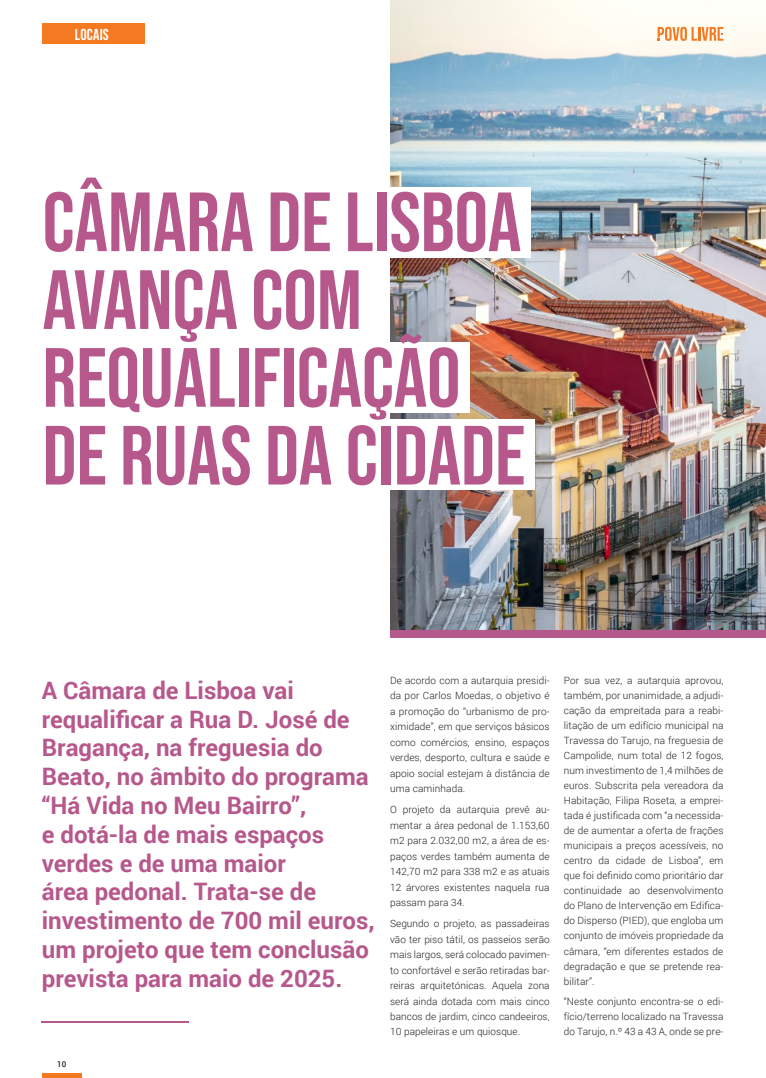
<style>
.page{position:relative;width:766px;height:1078px;background:#fff}
.page>*{position:absolute;margin:0;border:0;box-sizing:border-box;transform-origin:0 0}
.t1{font:700 83.7px/77.7px "Bebas Neue Pro";color:#b6588c}
.t2{font:700 24px/28.8px "Roboto";color:#b6588c}
.t3{font:700 15.8px "Bebas Neue Pro";letter-spacing:.01em;color:#fff}
.t4{font:300 10px/15px "Roboto";letter-spacing:.01em;color:#231f20;text-align:justify}
.t5{font:500 8px "Roboto";color:#231f20}
</style>
<div class="page">
<hr style="left:42px;top:1073px;width:39px;height:4px;background:#f47921">
<img style="left:390px;top:0;width:375px;height:630px">
<div style="left:390px;top:630px;width:375px;height:8px;background:#b6588c"></div>
<hr style="left:42px;top:1021px;width:147px;height:1px;background:#b6588c">
<div style="left:310px;top:187px;width:221px;height:70px;background:#fff"></div>
<div style="left:144px;top:342px;width:325px;height:70px;background:#fff"></div>
<div style="left:208px;top:419px;width:326px;height:71px;background:#fff"></div>
<svg style="left:657px;top:27px;width:66px;height:14px"></svg>
<div style="left:43px;top:24px;width:102px;height:20px;background:#f47921"></div>
<p class="t3" style="left:75px;top:25px;width:35px">LOCAIS</p>
<p class="t1" style="left:43px;top:182px;width:484px">CÂMARA DE LISBOA<br>AVANÇA COM<br>REQUALIFICAÇÃO<br>DE RUAS DA CIDADE</p>
<p class="t2" style="left:42px;top:674px;width:334px">A Câmara de Lisboa vai requalificar a Rua D. José de<br>Bragança, na freguesia do<br>Beato, no âmbito do programa “Há Vida no Meu Bairro”,<br>e dotá-la de mais espaços verdes e de uma maior<br>área pedonal. Trata-se de investimento de 700 mil euros, um projeto que tem conclusão prevista para maio de 2025.</p>
<p class="t5" style="left:57px;top:1058px;width:11px">10</p>
<p class="t4" style="left:390px;top:672px;width:161px;line-height:15.4px">De acordo com a autarquia presidi&shy;da por Carlos Moedas, o objetivo é a promoção do “urbanismo de pro&shy;ximidade”, em que serviços básicos como comércios, ensino, espaços verdes, desporto, cultura e saúde e apoio social estejam à distância de uma caminhada.</p>
<p class="t4" style="left:390px;top:801px;width:161px;line-height:15.4px">O projeto da autarquia prevê au&shy;mentar a área pedonal de 1.153,60 m2 para 2.032,00 m2, a área de es&shy;paços verdes também aumenta de 142,70 m2 para 338 m2 e as atuais 12 árvores existentes naquela rua passam para 34.</p>
<p class="t4" style="left:390px;top:915px;width:161px;line-height:15.4px">Segundo o projeto, as passadeiras vão ter piso tátil, os passeios serão mais largos, será colocado pavimen&shy;to confortável e serão retiradas bar&shy;reiras arquitetónicas. Aquela zona será ainda dotada com mais cinco bancos de jardim, cinco candeeiros, 10 papeleiras e um quiosque.</p>
<p class="t4" style="left:563px;top:672px;width:161px">Por sua vez, a autarquia aprovou, também, por unanimidade, a adjudi&shy;cação da empreitada para a reabi&shy;litação de um edifício municipal na Travessa do Tarujo, na freguesia de Campolide, num total de 12 fogos, num investimento de 1,4 milhões de euros. Subscrita pela vereadora da Habitação, Filipa Roseta, a emprei&shy;tada é justificada com “a necessida&shy;de de aumentar a oferta de frações municipais a preços acessíveis, no centro da cidade de Lisboa”, em que foi definido como prioritário dar continuidade ao desenvolvimento do Plano de Intervenção em Edifica&shy;do Disperso (PIED), que engloba um conjunto de imóveis propriedade da câmara, “em diferentes estados de degradação e que se pretende rea&shy;bilitar”.</p>
<p class="t4" style="left:563px;top:993px;width:161px">“Neste conjunto encontra-se o edi&shy;fício/terreno localizado na Travessa do Tarujo, n.º 43 a 43 A, onde se pre-</p>
</div>
